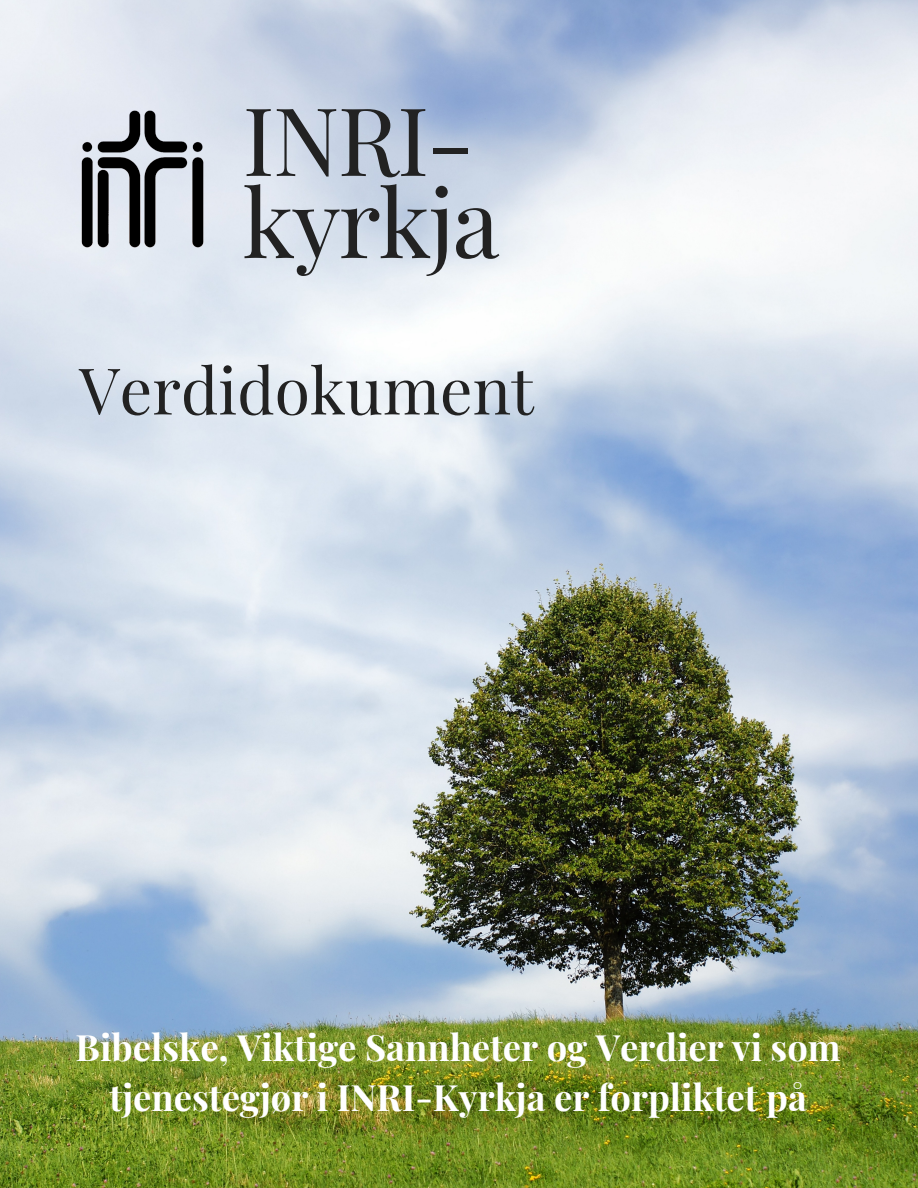
<style>
.page{position:relative;width:918px;height:1188px;background:#fff}
.page>*{position:absolute;margin:0;border:0;box-sizing:border-box;transform-origin:0 0}
.t1{font:94.65px/82.2px "Playfair Display";letter-spacing:-.02em;color:#222}
.t2{font:64.35px "Playfair Display";color:#222}
.t3{font:700 36.3px/50.7px "Playfair Display";color:#fff;text-align:center}
</style>
<div class="page">
<img style="left:0;top:0;width:918px;height:1188px">
<img style="left:67px;top:92px;width:151px;height:174px">
<h1 class="t1" style="left:243px;top:96px;width:258px">INRI&shy;kyrkja</h1>
<h2 class="t2" style="left:79px;top:345px;width:456px">Verdidokument</h2>
<p class="t3" style="left:76px;top:1020px;width:767px">Bibelske, Viktige Sannheter og Verdier vi som tjenestegjør i INRI-Kyrkja er forpliktet på</p>
</div>
